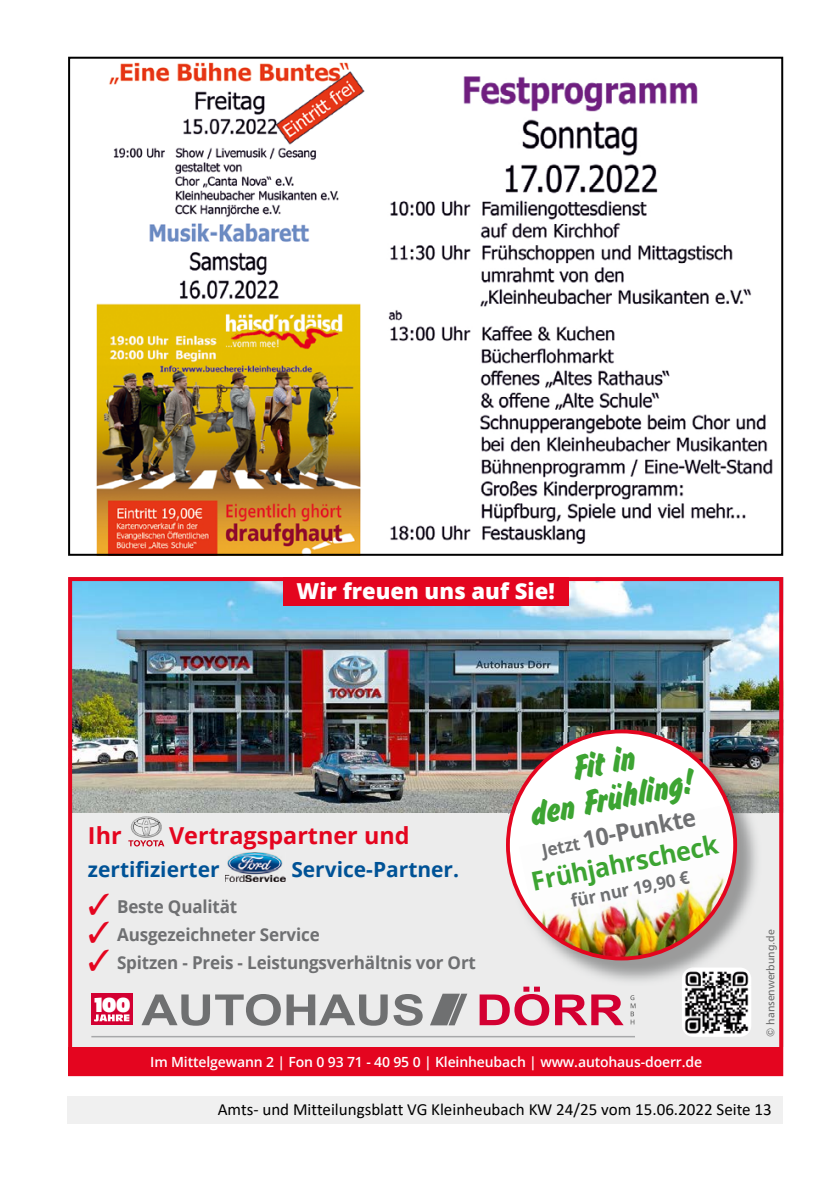
<style>
.page{position:relative;width:840px;height:1191px;background:#fff}
.page>*{position:absolute;margin:0;border:0;box-sizing:border-box;transform-origin:0 0}
.t1{font:38px/36.2px "Okay D";color:#3ca432;text-align:center;scale:.96 1}
.t2{font:700 26px "Open Sans";color:#3ca432;scale:.96 1}
.t3{font:700 24px "Open Sans";color:#6f7072;scale:.96 1}
.t4{font:700 23.4px "Open Sans";color:#e4051f}
.t5{font:800 22px "Open Sans";color:#fff}
.t6{font:900 21.4px "Upgrade";color:#fff}
.t7{font:700 21px "Open Sans";color:#005296}
.t8{font:700 17.8px "Open Sans";letter-spacing:-.01em;color:#6f7072;scale:.96 1}
.t9{font:17px "Calibri";color:#000}
.t10{font:600 14px "Open Sans";letter-spacing:-.01em;color:#fff}
.t11{font:11px "Humanist 777 BT Roman B";color:#6e6e6e}
.s1{color:#e4051f}
</style>
<div class="page">
<img style="left:73px;top:582px;width:704px;height:231px">
<div style="left:69px;top:813px;width:713px;height:233px;background:#ececec"></div>
<div style="left:69px;top:1047px;width:713px;height:29px;background:#e4051f"></div>
<img style="left:682px;top:985px;width:7px;height:51px">
<svg style="left:630px;top:995px;width:5px;height:29px"></svg>
<svg style="left:141px;top:994px;width:246px;height:31px"></svg>
<svg style="left:393px;top:994px;width:29px;height:31px"></svg>
<svg style="left:479px;top:986px;width:144px;height:39px"></svg>
<svg style="left:430px;top:993px;width:37px;height:32px"></svg>
<hr style="left:91px;top:1036px;width:543px;height:1px;background:#a7a8aa">
<div style="left:91px;top:993px;width:41px;height:32px;background:#d30032"></div>
<svg style="left:94px;top:1014px;width:35px;height:7px"></svg>
<img style="left:508px;top:732px;width:254px;height:253px">
<img style="left:681px;top:967px;width:69px;height:18px">
<div style="left:507px;top:731px;width:227px;height:227px;background:#fff;border-radius:50%"></div>
<img style="left:518px;top:804px;width:216px;height:154px">
<svg style="left:128px;top:816px;width:37px;height:31px"></svg>
<img style="left:225px;top:852px;width:61px;height:29px">
<div style="left:283px;top:577px;width:285px;height:28px;background:#e4051f"></div>
<div style="left:68px;top:577px;width:714px;height:499px;border:4px solid #e4051f"></div>
<img style="left:96px;top:62px;width:269px;height:491px">
<img style="left:388px;top:76px;width:385px;height:469px">
<div style="left:68px;top:57px;width:714px;height:499px;border:2px solid #000"></div>
<div style="left:68px;top:1097px;width:714px;height:27px;background:#f0f0f0"></div>
<p class="t5" style="left:296px;top:574px;width:259px">Wir freuen uns auf Sie!</p>
<h3 class="t4" style="left:88px;top:818px;width:35px">Ihr</h3>
<h3 class="t4" style="left:169px;top:818px;width:242px">Vertragspartner und</h3>
<p class="t7" style="left:88px;top:854px;width:133px">zertifizierter</p>
<p class="t7" style="left:291px;top:854px;width:169px">Service-Partner.</p>
<p class="t8" style="left:88px;top:893px;width:157px"><span class="s1">✓</span> Beste Qualität</p>
<p class="t8" style="left:88px;top:921px;width:243px"><span class="s1">✓</span> Ausgezeichneter Service</p>
<p class="t8" style="left:88px;top:949px;width:405px"><span class="s1">✓</span> Spitzen - Preis - Leistungsverhältnis vor Ort</p>
<p class="t6" style="left:94px;top:991px;width:38px">100</p>
<h1 class="t1" style="left:519px;top:763px;width:173px;rotate:-12deg">Fit in<br>den Frühling!</h1>
<p class="t8" style="left:539px;top:838px;width:41px;rotate:-12deg">Jetzt</p>
<h3 class="t3" style="left:579px;top:823px;width:121px;rotate:-11deg">10-Punkte</h3>
<h2 class="t2" style="left:528px;top:862px;width:199px;rotate:-11deg">Frühjahrscheck</h2>
<p class="t8" style="left:568px;top:889px;width:126px;rotate:-12deg">für nur 19,90 €</p>
<p class="t10" style="left:150px;top:1052px;width:553px">Im Mittelgewann 2 | Fon 0 93 71 - 40 95 0 | Kleinheubach | www.autohaus-doerr.de</p>
<p class="t11" style="left:763px;top:1037px;width:109px;rotate:-90deg">© hansenwerbung.de</p>
<p class="t9" style="left:217px;top:1097px;width:555px">Amts- und Mitteilungsblatt VG Kleinheubach KW 24/25 vom 15.06.2022 Seite 13</p>
</div>
